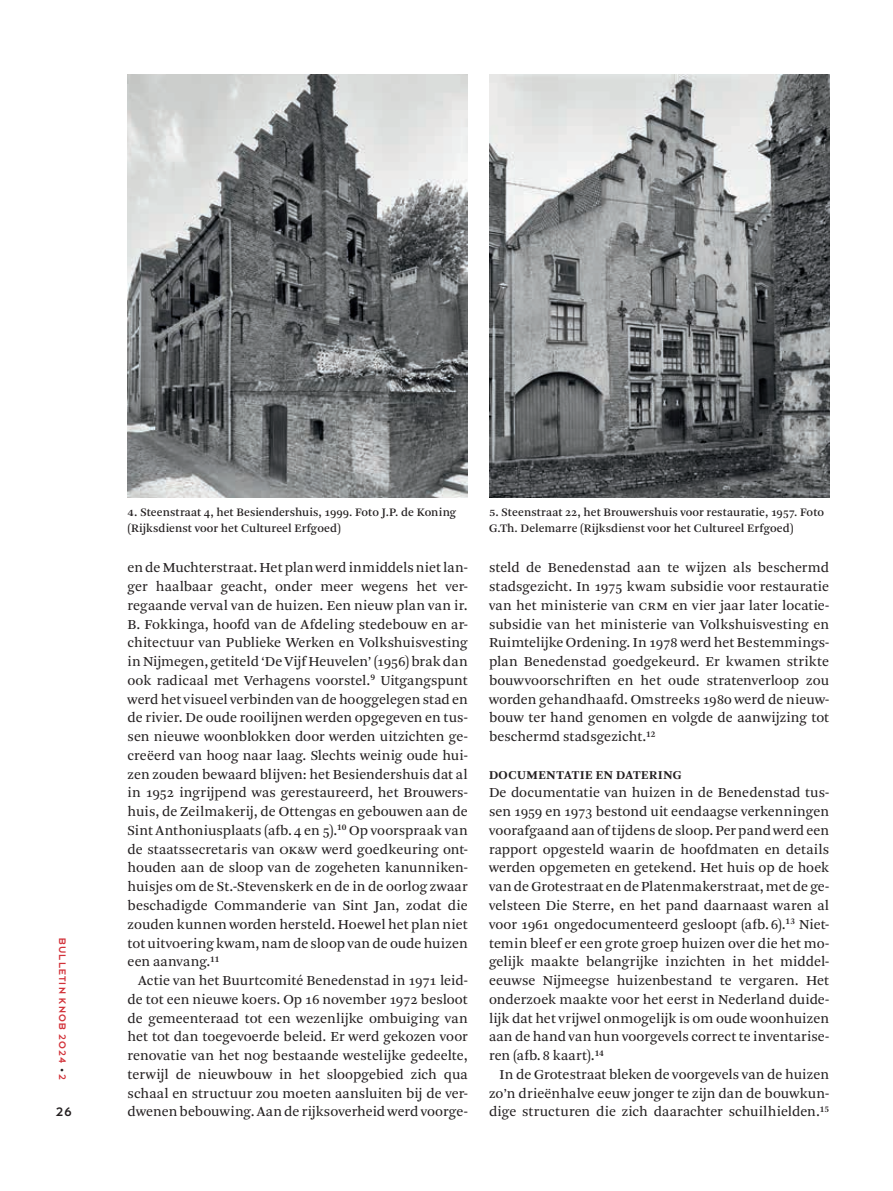
<style>
.page{position:relative;width:893px;height:1191px;background:#fff}
.page>*{position:absolute;margin:0;border:0;box-sizing:border-box;transform-origin:0 0}
.t1{font:14.4px/18.8px "Arnhem Pro Blond";letter-spacing:.005em;color:#231f20;text-align:justify}
.t2{font:13.5px "Dessau Pro";color:#231f20}
.t3{font:700 12.6px "Arnhem Pro";letter-spacing:.04em;color:#231f20}
.t4{font:12px/15.8px "Arnhem Pro";letter-spacing:.01em;color:#231f20}
.t5{font:10.5px "Dessau Pro";letter-spacing:.11em;color:#d23139}
.s1{font-size:8.25px;color:#231f20}
.s2{font-size:12.3px}
</style>
<div class="page">
<img style="left:128px;top:74px;width:340px;height:423px">
<img style="left:489px;top:74px;width:340px;height:423px">
<p class="t5" style="left:68px;top:938px;width:143px;rotate:90deg">BULLETIN KNOB 2024 <span class="s1">•</span> 2</p>
<p class="t2" style="left:56px;top:1105px;width:18px">26</p>
<p class="t4" style="left:128px;top:504px;width:330px"><span class="s2">4.</span> Steenstraat 4, het Besiendershuis, 1999. Foto J.P. de Koning (Rijksdienst voor het Cultureel Erfgoed)</p>
<p class="t4" style="left:489px;top:504px;width:337px"><span class="s2">5.</span> Steenstraat 22, het Brouwershuis voor restauratie, 1957. Foto<br>G.Th. Delemarre (Rijksdienst voor het Cultureel Erfgoed)</p>
<p class="t1" style="left:128px;top:558px;width:342px">en de Muchterstraat. Het plan werd inmiddels niet lan&shy;ger haalbaar geacht, onder meer wegens het ver&shy;regaande verval van de huizen. Een nieuw plan van ir.<br>B. Fokkinga, hoofd van de Afdeling stedebouw en ar&shy;chitectuur van Publieke Werken en Volkshuisvesting in Nijmegen, getiteld ‘De Vijf Heuvelen’ (1956) brak dan ook radicaal met Verhagens voorstel.<sup>9</sup> Uitgangspunt werd het visueel verbinden van de hooggelegen stad en de rivier. De oude rooilijnen werden opgegeven en tus&shy;sen nieuwe woonblokken door werden uitzichten ge&shy;creëerd van hoog naar laag. Slechts weinig oude hui&shy;zen zouden bewaard blijven: het Besiendershuis dat al in 1952 ingrijpend was gerestaureerd, het Brouwers&shy;huis, de Zeilmakerij, de Ottengas en gebouwen aan de Sint Anthoniusplaats (afb.4 en 5).<sup>10</sup> Op voorspraak van de staatssecretaris van OK&amp;W werd goedkeuring ont&shy;houden aan de sloop van de zogeheten kanunniken&shy;huisjes om de St.-Stevenskerk en de in de oorlog zwaar beschadigde Commanderie van Sint Jan, zodat die zouden kunnen worden hersteld. Hoewel het plan niet tot uitvoering kwam, nam de sloop van de oude huizen een aanvang.<sup>11</sup></p>
<p class="t1" style="left:128px;top:971px;width:342px;text-indent:11px">Actie van het Buurtcomité Benedenstad in 1971 leid&shy;de tot een nieuwe koers. Op 16 november 1972 besloot de gemeenteraad tot een wezenlijke ombuiging van het tot dan toegevoerde beleid. Er werd gekozen voor renovatie van het nog bestaande westelijke gedeelte, terwijl de nieuwbouw in het sloopgebied zich qua schaal en structuur zou moeten aansluiten bij de ver&shy;dwenen bebouwing. Aan de rijksoverheid werd voorge-</p>
<p class="t1" style="left:489px;top:558px;width:342px">steld de Benedenstad aan te wijzen als beschermd stadsgezicht. In 1975 kwam subsidie voor restauratie van het ministerie van CRM en vier jaar later locatie&shy;subsidie van het ministerie van Volkshuisvesting en Ruimtelijke Ordening. In 1978 werd het Bestemmings&shy;plan Benedenstad goedgekeurd. Er kwamen strikte bouwvoorschriften en het oude stratenverloop zou worden gehandhaafd. Omstreeks 1980 werd de nieuw&shy;bouw ter hand genomen en volgde de aanwijzing tot beschermd stadsgezicht.<sup>12</sup></p>
<p class="t3" style="left:489px;top:766px;width:194px">DOCUMENTATIE EN DATERING</p>
<p class="t1" style="left:489px;top:783px;width:342px">De documentatie van huizen in de Benedenstad tus&shy;sen 1959 en 1973 bestond uit eendaagse verkenningen voorafgaand aan of tijdens de sloop. Per pand werd een rapport opgesteld waarin de hoofdmaten en details werden opgemeten en getekend. Het huis op de hoek van de Grotestraat en de Platenmakerstraat, met de ge&shy;velsteen Die Sterre, en het pand daarnaast waren al voor 1961 ongedocumenteerd gesloopt (afb.6).<sup>13</sup> Niet&shy;temin bleef er een grote groep huizen over die het mo&shy;gelijk maakte belangrijke inzichten in het middel&shy;eeuwse Nijmeegse huizenbestand te vergaren. Het onderzoek maakte voor het eerst in Nederland duide&shy;lijk dat het vrijwel onmogelijk is om oude woonhuizen aan de hand van hun voorgevels correct te inventarise&shy;ren (afb.8 kaart).<sup>14</sup></p>
<p class="t1" style="left:489px;top:1065px;width:342px;text-indent:11px">In de Grotestraat bleken de voorgevels van de huizen zo’n drieënhalve eeuw jonger te zijn dan de bouwkun&shy;dige structuren die zich daarachter schuilhielden.<sup>15</sup></p>
</div>
